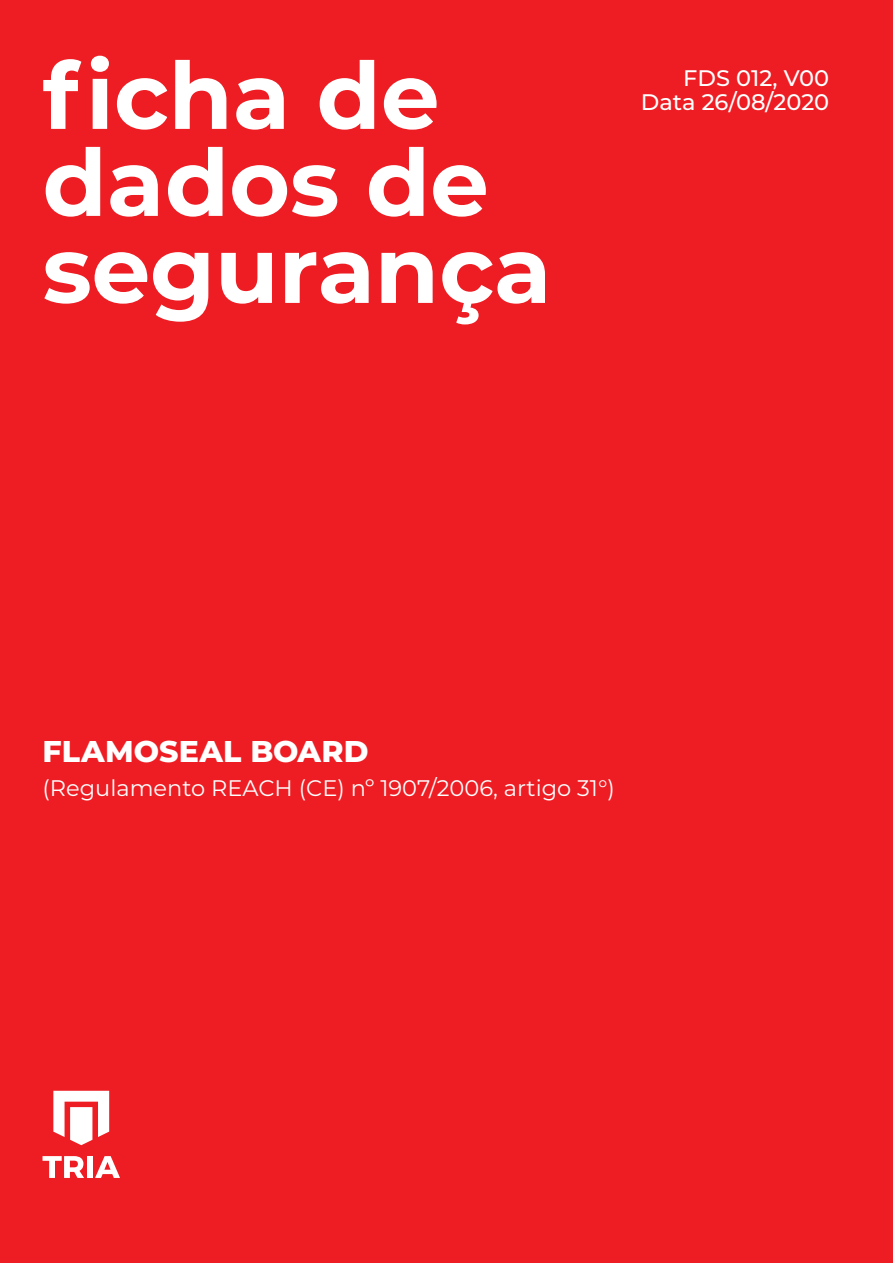
<style>
.page{position:relative;width:893px;height:1263px;background:#ee1d23}
.page>*{position:absolute;margin:0;border:0;box-sizing:border-box;transform-origin:0 0}
.t1{font:700 93px/87px "Montserrat";color:#fff}
.t2{font:800 30px "Montserrat";letter-spacing:.005em;color:#fff}
.t3{font:22.5px "Montserrat";color:#fff}
.t4{font:500 22.5px "Montserrat";color:#fff}
</style>
<div class="page">
<svg style="left:53px;top:1091px;width:56px;height:54px"></svg>
<svg style="left:43px;top:1156px;width:41px;height:22px"></svg>
<div style="left:87px;top:1156px;width:6px;height:22px;background:#fff"></div>
<svg style="left:95px;top:1156px;width:25px;height:22px"></svg>
<p class="t1" style="left:43px;top:48px;width:399px">ficha de</p>
<p class="t1" style="left:43px;top:135px;width:510px">dados de segurança</p>
<p class="t4" style="left:683px;top:62px;width:147px">FDS 012, V00</p>
<p class="t4" style="left:641px;top:86px;width:190px">Data 26/08/2020</p>
<p class="t2" style="left:43px;top:730px;width:327px">FLAMOSEAL BOARD</p>
<p class="t3" style="left:43px;top:772px;width:574px">(Regulamento REACH (CE) nº 1907/2006, artigo 31°)</p>
</div>
